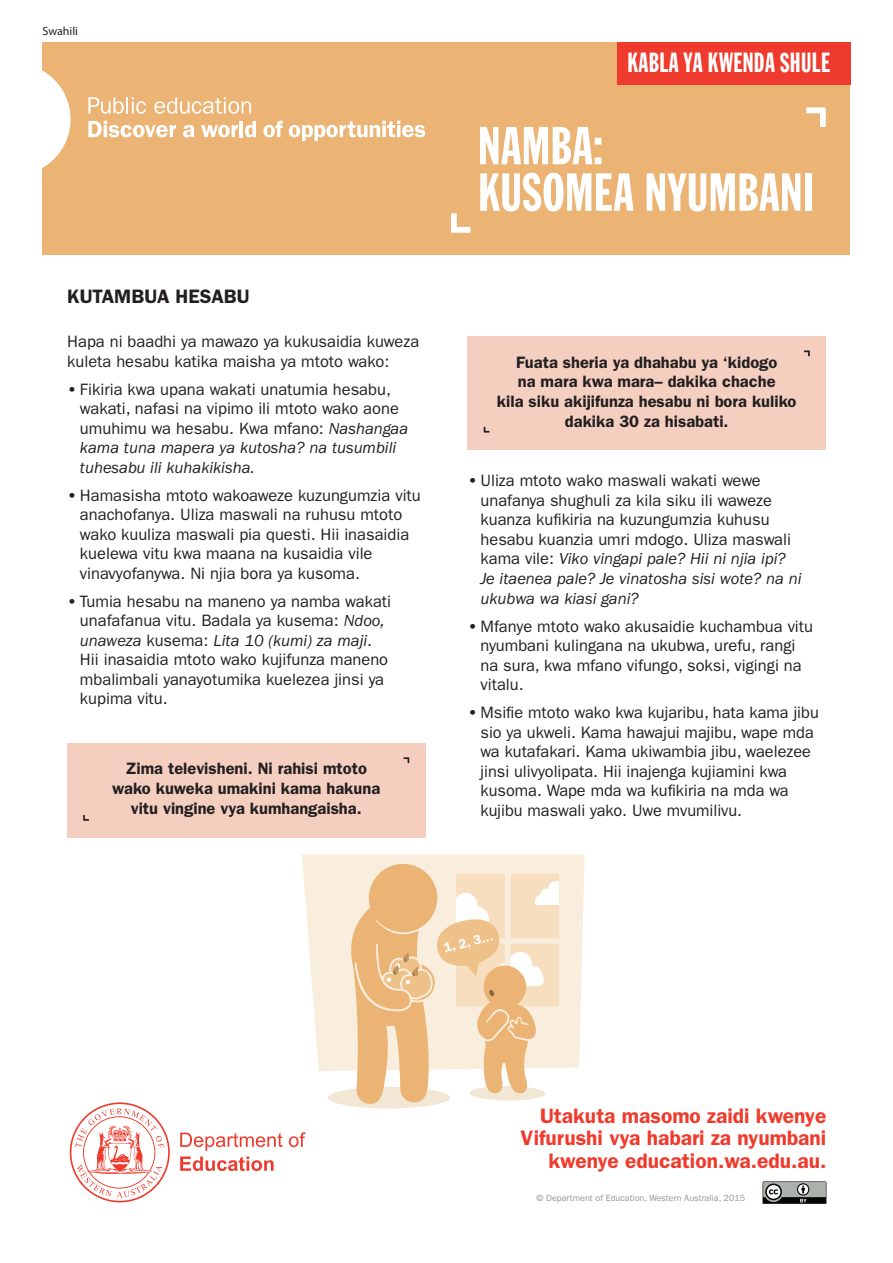
<style>
.page{position:relative;width:893px;height:1263px;background:#fff}
.page>*{position:absolute;margin:0;border:0;box-sizing:border-box;transform-origin:0 0}
.t1{font:52.5px "Franklin Gothic Extra Cond";letter-spacing:.01em;color:#fff}
.t2{font:27px "Franklin Gothic Extra Cond";letter-spacing:.015em;color:#fff;scale:.94 1}
.t3{font:600 21px/22.5px "ITC Franklin Gothic Std";color:#ef3b2d;text-align:right}
.t4{font:600 19.5px "ITC Franklin Gothic Std";color:#231f20}
.t5{font:16.5px/19.5px "ITC Franklin Gothic Std";color:#231f20}
.t6{font:600 16.5px/19.8px "ITC Franklin Gothic Std";color:#231f20;text-align:center}
.t7{font:600 13.2px "ITC Franklin Gothic Std";color:#fff}
.t8{font:12px "Myriad Pro";color:#231f20}
.t9{font:9px "ITC Franklin Gothic Std";color:#939598}
.s1{font-weight:600}
.s2{font-style:italic}
</style>
<div class="page">
<div style="left:43px;top:43px;width:807px;height:212px;background:#ebb374"></div>
<div style="left:617px;top:43px;width:233px;height:42px;background:#ef3b2d"></div>
<svg style="left:42px;top:63px;width:29px;height:112px"></svg>
<svg style="left:88px;top:97px;width:58px;height:17px"></svg>
<svg style="left:154px;top:97px;width:97px;height:17px"></svg>
<svg style="left:88px;top:121px;width:88px;height:16px"></svg>
<svg style="left:183px;top:125px;width:11px;height:12px"></svg>
<svg style="left:201px;top:125px;width:37px;height:12px"></svg>
<hr style="left:240px;top:121px;width:3px;height:16px;background:#fff">
<svg style="left:245px;top:121px;width:11px;height:16px"></svg>
<svg style="left:263px;top:121px;width:20px;height:16px"></svg>
<svg style="left:289px;top:121px;width:136px;height:20px"></svg>
<svg style="left:70px;top:1102px;width:100px;height:100px"></svg>
<svg style="left:289px;top:1132px;width:16px;height:15px"></svg>
<svg style="left:180px;top:1132px;width:103px;height:39px"></svg>
<svg style="left:763px;top:1181px;width:63px;height:23px"></svg>
<div style="left:67px;top:743px;width:358px;height:94px;background:#f4cfc0"></div>
<svg style="left:451px;top:213px;width:19px;height:20px"></svg>
<svg style="left:806px;top:107px;width:20px;height:20px"></svg>
<svg style="left:404px;top:757px;width:5px;height:6px"></svg>
<svg style="left:83px;top:815px;width:6px;height:6px"></svg>
<div style="left:468px;top:336px;width:358px;height:114px;background:#f4cfc0"></div>
<svg style="left:804px;top:350px;width:6px;height:6px"></svg>
<svg style="left:484px;top:427px;width:5px;height:6px"></svg>
<div style="left:328px;top:1087px;width:122px;height:21px;background:#f2e6d5;border-radius:50%"></div>
<svg style="left:302px;top:854px;width:283px;height:217px;fill:#f9eedd"></svg>
<div style="left:369px;top:864px;width:68px;height:68px;background:#ebb374;border-radius:50%"></div>
<svg style="left:339px;top:869px;width:235px;height:235px"></svg>
<p class="t8" style="left:43px;top:23px;width:37px">Swahili</p>
<p class="t4" style="left:67px;top:284px;width:184px">KUTAMBUA HESABU</p>
<p class="t5" style="left:67px;top:332px;width:354px">Hapa ni baadhi ya mawazo ya kukusaidia kuweza kuleta hesabu katika maisha ya mtoto wako:</p>
<p class="t5" style="left:80px;top:380px;width:330px;text-indent:-13px"><span class="s1">•</span> Fikiria kwa upana wakati unatumia hesabu, wakati, nafasi na vipimo ili mtoto wako aone umuhimu wa hesabu. Kwa mfano: <span class="s2">Nashangaa kama tuna mapera ya kutosha? na tusumbili tuhesabu ili kuhakikisha.</span></p>
<p class="t5" style="left:80px;top:486px;width:342px;text-indent:-13px"><span class="s1">•</span> Hamasisha mtoto wakoaweze kuzungumzia vitu anachofanya. Uliza maswali na ruhusu mtoto wako kuuliza maswali pia questi. Hii inasaidia kuelewa vitu kwa maana na kusaidia vile vinavyofanywa. Ni njia bora ya kusoma.</p>
<p class="t5" style="left:80px;top:592px;width:313px;text-indent:-13px"><span class="s1">•</span> Tumia hesabu na maneno ya namba wakati unafafanua vitu. Badala ya kusema: <span class="s2">Ndoo, unaweza</span> kusema: <span class="s2">Lita 10 (kumi) za maji</span>.<br>Hii inasaidia mtoto wako kujifunza maneno mbalimbali yanayotumika kuelezea jinsi ya kupima vitu.</p>
<p class="t6" style="left:112px;top:759px;width:269px">Zima televisheni. Ni rahisi mtoto wako kuweka umakini kama hakuna vitu vingine vya kumhangaisha.</p>
<h2 class="t2" style="left:627px;top:48px;width:217px">KABLA YA KWENDA SHULE</h2>
<p class="t1" style="left:478px;top:118px;width:127px">NAMBA:</p>
<p class="t1" style="left:478px;top:164px;width:337px">KUSOMEA NYUMBANI</p>
<p class="t6" style="left:497px;top:352px;width:301px">Fuata sheria ya dhahabu ya ‘kidogo<br>na mara kwa mara– dakika chache<br>kila siku akijifunza hesabu ni bora kuliko dakika 30 za hisabati.</p>
<p class="t5" style="left:480px;top:471px;width:323px;text-indent:-13px"><span class="s1">•</span> Uliza mtoto wako maswali wakati wewe unafanya shughuli za kila siku ili waweze kuanza kufikiria na kuzungumzia kuhusu hesabu kuanzia umri mdogo. Uliza maswali kama vile: <span class="s2">Viko vingapi pale? Hii ni njia ipi?<br>Je itaenea pale? Je vinatosha sisi wote? na ni ukubwa wa kiasi gani?</span></p>
<p class="t5" style="left:480px;top:616px;width:334px;text-indent:-13px"><span class="s1">•</span> Mfanye mtoto wako akusaidie kuchambua vitu nyumbani kulingana na ukubwa, urefu, rangi na sura, kwa mfano vifungo, soksi, vigingi na vitalu.</p>
<p class="t5" style="left:480px;top:703px;width:340px;text-indent:-13px"><span class="s1">•</span> Msifie mtoto wako kwa kujaribu, hata kama jibu sio ya ukweli. Kama hawajui majibu, wape mda wa kutafakari. Kama ukiwambia jibu, waelezee jinsi ulivyolipata. Hii inajenga kujiamini kwa kusoma. Wape mda wa kufikiria na mda wa kujibu maswali yako. Uwe mvumilivu.</p>
<p class="t7" style="left:442px;top:940px;width:52px;rotate:-14deg">1, 2, 3...</p>
<p class="t3" style="left:521px;top:1104px;width:307px">Utakuta masomo zaidi kwenye<br>Vifurushi vya habari za nyumbani kwenye education.wa.edu.au.</p>
<p class="t9" style="left:536px;top:1193px;width:210px">© Department of Education, Western Australia, 2015</p>
</div>
